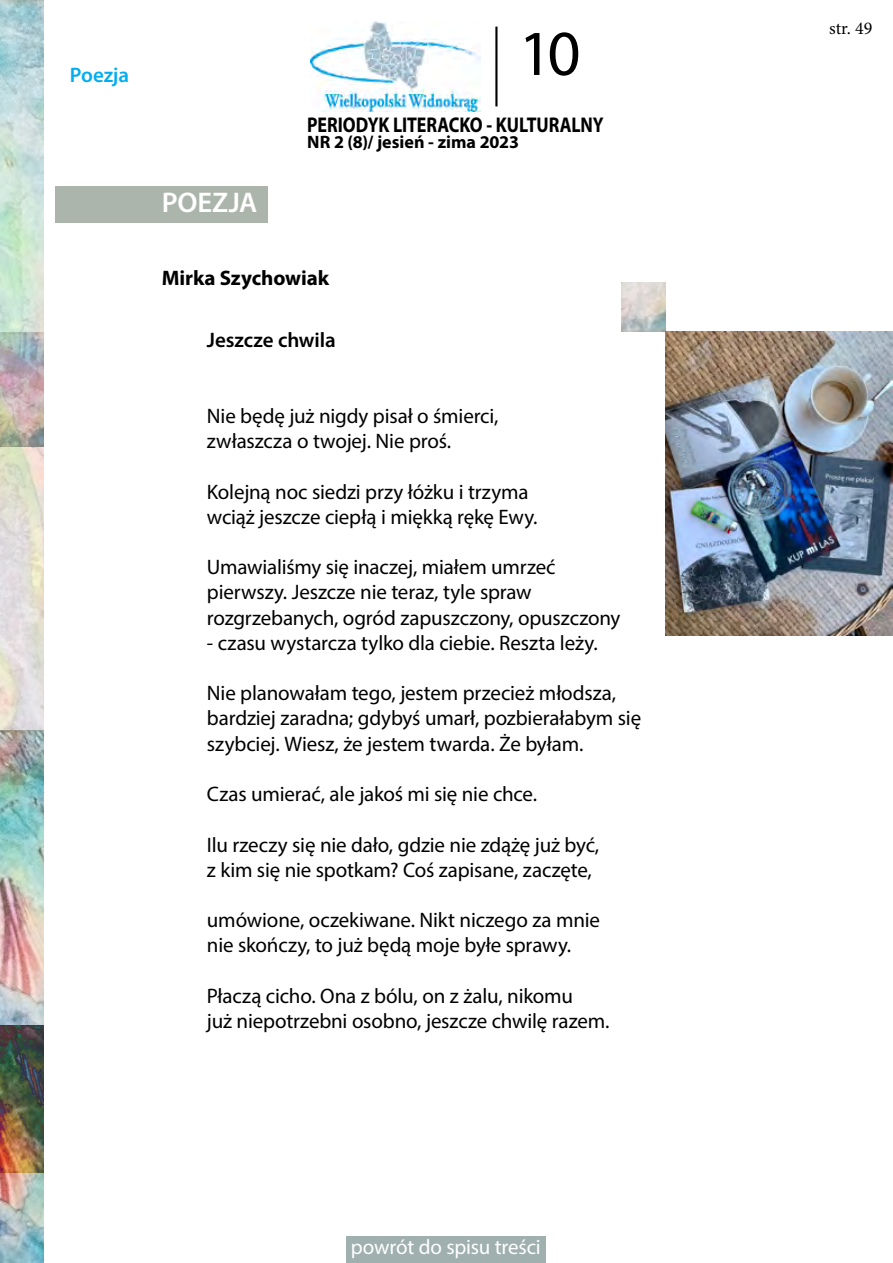
<style>
.page{position:relative;width:893px;height:1263px;background:#fff}
.page>*{position:absolute;margin:0;border:0;box-sizing:border-box;transform-origin:0 0}
.t1{font:64.5px "Myriad Pro";color:#000}
.t2{font:600 28.5px "Myriad Pro";color:#fff}
.t3{font:700 21.45px "Myriad Pro";letter-spacing:-.005em;color:#000;scale:.84 1}
.t4{font:21px/25.2px "Myriad Pro";letter-spacing:-.01em;color:#000}
.t5{font:21px "Myriad Pro";letter-spacing:-.01em;color:#fff}
.t6{font:700 21px "Myriad Pro";letter-spacing:-.005em;color:#000}
.t7{font:600 21px "Myriad Pro";letter-spacing:-.005em;color:#000}
.t8{font:600 21px "Myriad Pro";letter-spacing:-.01em;color:#00aeef}
.t9{font:700 18px "Myriad Pro";color:#000}
.t10{font:18px "Minion Pro";color:#000}
</style>
<div class="page">
<img style="left:310px;top:21px;width:171px;height:91px">
<hr style="left:495px;top:27px;width:2px;height:79px;background:#000">
<div style="left:56px;top:186px;width:212px;height:36px;background:#acb5ab"></div>
<img style="left:0;top:0;width:44px;height:332px">
<img style="left:621px;top:283px;width:44px;height:48px">
<img style="left:0;top:332px;width:44px;height:693px">
<img style="left:0;top:1025px;width:44px;height:238px">
<div style="left:347px;top:1236px;width:199px;height:27px;background:#9fb0af"></div>
<img style="left:665px;top:332px;width:228px;height:303px">
<p class="t8" style="left:70px;top:62px;width:61px">Poezja</p>
<h1 class="t1" style="left:519px;top:14px;width:63px">10</h1>
<h2 class="t2" style="left:162px;top:185px;width:97px">POEZJA</h2>
<p class="t3" style="left:307px;top:111px;width:354px">PERIODYK LITERACKO - KULTURALNY</p>
<p class="t9" style="left:307px;top:130px;width:213px">NR 2 (8)/ jesień - zima 2023</p>
<p class="t6" style="left:162px;top:264px;width:169px">Mirka Szychowiak</p>
<p class="t7" style="left:207px;top:327px;width:130px">Jeszcze chwila</p>
<p class="t4" style="left:207px;top:403px;width:293px">Nie będę już nigdy pisał o śmierci, zwłaszcza o twojej. Nie proś.</p>
<p class="t4" style="left:207px;top:479px;width:332px">Kolejną noc siedzi przy łóżku i trzyma wciąż jeszcze ciepłą i miękką rękę Ewy.</p>
<p class="t4" style="left:207px;top:554px;width:415px">Umawialiśmy się inaczej, miałem umrzeć pierwszy. Jeszcze nie teraz, tyle spraw rozgrzebanych, ogród zapuszczony, opuszczony</p>
<p class="t4" style="left:207px;top:630px;width:392px">- czasu wystarcza tylko dla ciebie. Reszta leży.</p>
<p class="t4" style="left:207px;top:680px;width:436px">Nie planowałam tego, jestem przecież młodsza, bardziej zaradna; gdybyś umarł, pozbierałabym się szybciej. Wiesz, że jestem twarda. Że byłam.</p>
<p class="t4" style="left:207px;top:781px;width:332px">Czas umierać, ale jakoś mi się nie chce.</p>
<p class="t4" style="left:207px;top:831px;width:394px">Ilu rzeczy się nie dało, gdzie nie zdążę już być, z kim się nie spotkam? Coś zapisane, zaczęte,</p>
<p class="t4" style="left:207px;top:907px;width:395px">umówione, oczekiwane. Nikt niczego za mnie nie skończy, to już będą moje byłe sprawy.</p>
<p class="t4" style="left:207px;top:983px;width:404px">Płaczą cicho. Ona z bólu, on z żalu, nikomu<br>już niepotrzebni osobno, jeszcze chwilę razem.</p>
<p class="t5" style="left:351px;top:1234px;width:191px">powrót do spisu treści</p>
<p class="t10" style="left:829px;top:17px;width:45px">str. 49</p>
</div>
